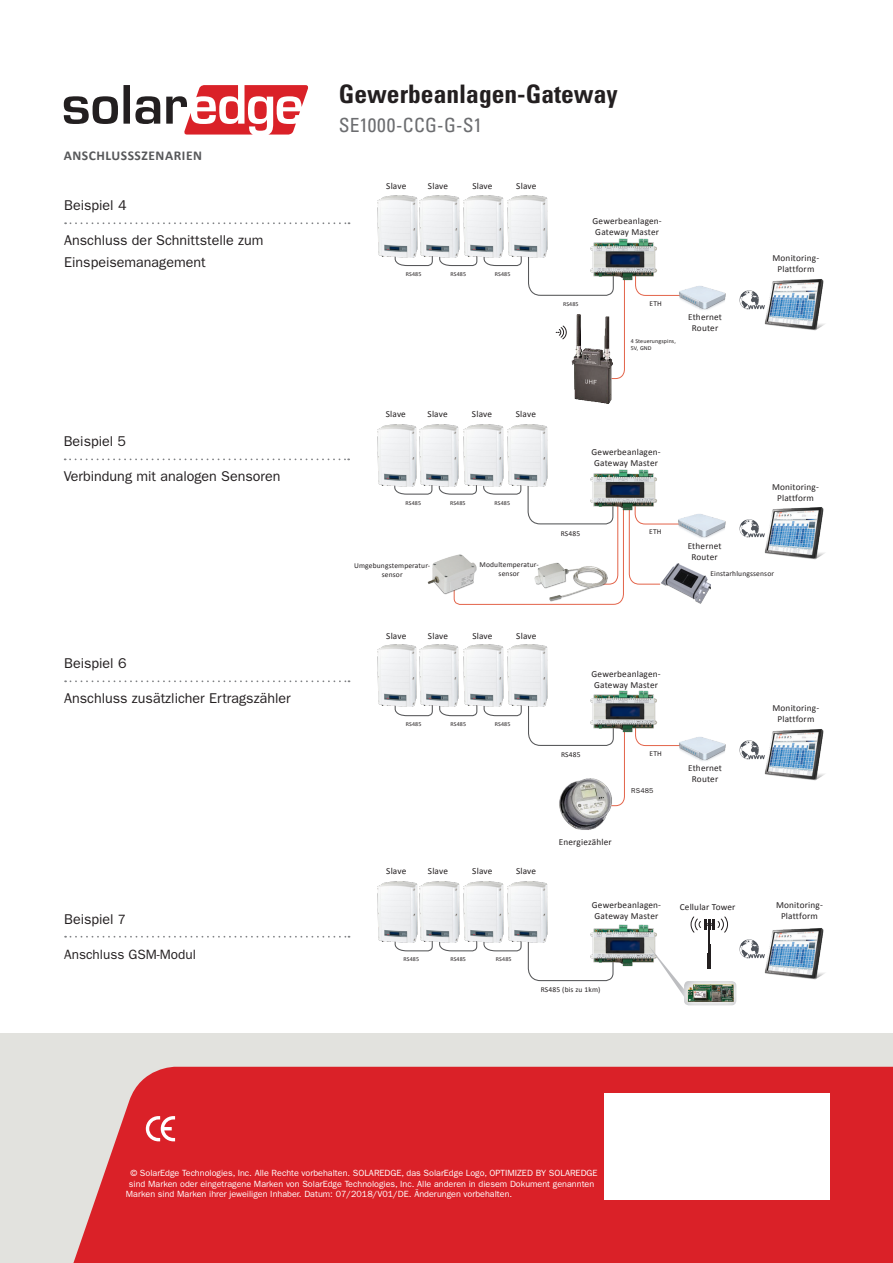
<style>
.page{position:relative;width:893px;height:1263px;background:#fff}
.page>*{position:absolute;margin:0;border:0;box-sizing:border-box;transform-origin:0 0}
.pg2_Product_Header{font:700 condensed 25.5px "Univers LT Std";color:#231f20}
.pg2_Product_Header-2{font:condensed 19.5px "Univers LT Std";letter-spacing:.01em;color:#6c6d70}
.t1{font:14.25px/21.3px "ITC Franklin Gothic Std";color:#231f20}
.pg2_Table_Rows-Heade{font:700 13.5px "Calibri";letter-spacing:.04em;color:#57585a}
.t2{font:13.5px "ITC Franklin Gothic Std";color:#231f20}
.t3{font:9.3px/11.1px "Calibri";letter-spacing:.02em;color:#231f20;text-align:center}
.pg2_Footer{font:9px/10.5px "ITC Franklin Gothic Std";color:#fff}
.t4{font:7.5px "Calibri";letter-spacing:.02em;color:#231f20}
.t5{font:7.05px "ITC Franklin Gothic Std";letter-spacing:.02em;color:#231f20}
.t6{font:6px "Calibri";letter-spacing:.02em;color:#231f20}
.s1{font-size:13.5px}
</style>
<div class="page">
<div style="left:0;top:1033px;width:893px;height:230px;background:#e2e2de"></div>
<div style="left:73px;top:1067px;width:820px;height:196px;background:#da2128"></div>
<svg style="left:64px;top:85px;width:244px;height:50px"></svg>
<div style="left:604px;top:1093px;width:225px;height:106px;background:#fff"></div>
<svg style="left:65px;top:222px;width:285px;height:2px"></svg>
<svg style="left:394px;top:258px;width:39px;height:9px"></svg>
<svg style="left:635px;top:283px;width:42px;height:13px"></svg>
<img style="left:378px;top:196px;width:39px;height:62px">
<img style="left:419px;top:196px;width:40px;height:62px">
<img style="left:464px;top:196px;width:39px;height:55px">
<img style="left:508px;top:196px;width:39px;height:55px">
<img style="left:764px;top:279px;width:61px;height:52px">
<img style="left:739px;top:290px;width:26px;height:19px">
<svg style="left:439px;top:251px;width:186px;height:128px"></svg>
<img style="left:677px;top:286px;width:49px;height:24px">
<img style="left:571px;top:314px;width:41px;height:90px">
<svg style="left:65px;top:458px;width:284px;height:2px"></svg>
<svg style="left:65px;top:680px;width:285px;height:2px"></svg>
<svg style="left:394px;top:707px;width:39px;height:10px"></svg>
<img style="left:377px;top:645px;width:40px;height:62px">
<img style="left:419px;top:645px;width:40px;height:62px">
<img style="left:463px;top:645px;width:40px;height:56px">
<img style="left:507px;top:645px;width:40px;height:56px">
<svg style="left:439px;top:701px;width:186px;height:105px"></svg>
<svg style="left:635px;top:734px;width:42px;height:12px"></svg>
<img style="left:764px;top:729px;width:61px;height:52px">
<img style="left:739px;top:740px;width:26px;height:19px">
<img style="left:677px;top:737px;width:49px;height:24px">
<img style="left:555px;top:778px;width:59px;height:52px">
<svg style="left:146px;top:1116px;width:29px;height:25px"></svg>
<svg style="left:394px;top:486px;width:283px;height:119px"></svg>
<img style="left:377px;top:424px;width:40px;height:62px">
<img style="left:419px;top:424px;width:40px;height:62px">
<img style="left:463px;top:424px;width:40px;height:62px">
<img style="left:507px;top:424px;width:40px;height:62px">
<img style="left:764px;top:507px;width:61px;height:53px">
<img style="left:739px;top:518px;width:26px;height:20px">
<img style="left:677px;top:514px;width:49px;height:24px">
<img style="left:424px;top:552px;width:57px;height:46px">
<img style="left:530px;top:561px;width:82px;height:44px">
<img style="left:660px;top:562px;width:51px;height:43px">
<img style="left:588px;top:238px;width:70px;height:45px">
<img style="left:588px;top:469px;width:72px;height:44px">
<img style="left:588px;top:690px;width:70px;height:44px">
<svg style="left:65px;top:936px;width:285px;height:1px"></svg>
<img style="left:764px;top:928px;width:61px;height:52px">
<img style="left:739px;top:939px;width:26px;height:19px">
<svg style="left:394px;top:943px;width:39px;height:9px"></svg>
<svg style="left:439px;top:943px;width:175px;height:39px"></svg>
<img style="left:378px;top:881px;width:39px;height:62px">
<img style="left:419px;top:881px;width:40px;height:62px">
<img style="left:464px;top:881px;width:39px;height:62px">
<img style="left:507px;top:881px;width:40px;height:62px">
<img style="left:588px;top:924px;width:60px;height:45px">
<svg style="left:648px;top:916px;width:80px;height:69px"></svg>
<svg style="left:676px;top:972px;width:61px;height:34px"></svg>
<img style="left:687px;top:983px;width:47px;height:20px">
<p class="pg2_Table_Rows-Heade" style="left:64px;top:147px;width:140px">ANSCHLUSSSZENARIEN</p>
<p class="t1" style="left:64px;top:195px;width:64px">Beispiel 4</p>
<p class="t1" style="left:64px;top:230px;width:201px">Anschluss der Schnittstelle zum<br>Einspeisemanagement</p>
<p class="t1" style="left:64px;top:431px;width:64px">Beispiel 5</p>
<p class="t1" style="left:64px;top:466px;width:218px">Verbindung mit analogen Sensoren</p>
<p class="t1" style="left:64px;top:653px;width:64px">Beispiel 6</p>
<p class="t1" style="left:64px;top:688px;width:228px">Anschluss zusätzlicher Ertragszähler</p>
<p class="t1" style="left:64px;top:908px;width:63px">Beispiel <span class="s1">7</span></p>
<p class="t2" style="left:64px;top:946px;width:133px">Anschluss GSM-Modul</p>
<p class="pg2_Product_Header" style="left:339px;top:79px;width:281px">Gewerbeanlagen-Gateway</p>
<p class="pg2_Product_Header-2" style="left:339px;top:113px;width:145px">SE1000-C C G G- 1S-</p>
<p class="t3" style="left:386px;top:180px;width:22px">Slave</p>
<p class="t3" style="left:428px;top:180px;width:22px">Slave</p>
<p class="t3" style="left:472px;top:180px;width:22px">Slave</p>
<p class="t3" style="left:516px;top:180px;width:22px">Slave</p>
<p class="t6" style="left:406px;top:270px;width:17px">RS485</p>
<p class="t6" style="left:450px;top:270px;width:17px">RS485</p>
<p class="t6" style="left:495px;top:270px;width:17px">RS485</p>
<p class="t3" style="left:593px;top:215px;width:71px">Gewerbeanlagen-</p>
<p class="t3" style="left:595px;top:226px;width:65px">Gateway Master</p>
<p class="t6" style="left:563px;top:300px;width:17px">RS485</p>
<p class="t4" style="left:650px;top:299px;width:14px">ETH</p>
<p class="t6" style="left:631px;top:337px;width:47px">4 Steuerungspins,</p>
<p class="t6" style="left:631px;top:344px;width:22px">, V5 GND</p>
<p class="t3" style="left:688px;top:312px;width:35px">Ethernet<br>Router</p>
<p class="t3" style="left:772px;top:252px;width:48px">Monitoring-</p>
<p class="t3" style="left:777px;top:263px;width:38px">Plattform</p>
<p class="t3" style="left:386px;top:409px;width:22px">Slave</p>
<p class="t3" style="left:428px;top:409px;width:22px">Slave</p>
<p class="t3" style="left:472px;top:409px;width:22px">Slave</p>
<p class="t3" style="left:516px;top:409px;width:22px">Slave</p>
<p class="t6" style="left:406px;top:499px;width:17px">RS485</p>
<p class="t6" style="left:450px;top:499px;width:17px">RS485</p>
<p class="t6" style="left:494px;top:499px;width:17px">RS485</p>
<p class="t4" style="left:354px;top:560px;width:78px">Umgebungstemperatur-</p>
<p class="t4" style="left:382px;top:569px;width:22px">sensor</p>
<p class="t4" style="left:479px;top:560px;width:61px">Modultemperatur-</p>
<p class="t4" style="left:499px;top:569px;width:22px">sensor</p>
<p class="t3" style="left:592px;top:446px;width:71px">Gewerbeanlagen-</p>
<p class="t3" style="left:594px;top:457px;width:65px">Gateway Master</p>
<p class="t4" style="left:561px;top:528px;width:21px">RS485</p>
<p class="t4" style="left:649px;top:527px;width:14px">ETH</p>
<p class="t3" style="left:772px;top:481px;width:48px">Monitoring-</p>
<p class="t3" style="left:688px;top:540px;width:35px">Ethernet<br>Router</p>
<p class="t3" style="left:777px;top:492px;width:38px">Plattform</p>
<p class="t4" style="left:710px;top:569px;width:65px">Einstarhlungssensor</p>
<p class="t3" style="left:386px;top:630px;width:22px">Slave</p>
<p class="t3" style="left:428px;top:630px;width:22px">Slave</p>
<p class="t3" style="left:472px;top:630px;width:22px">Slave</p>
<p class="t3" style="left:516px;top:630px;width:22px">Slave</p>
<p class="t6" style="left:406px;top:720px;width:17px">RS485</p>
<p class="t6" style="left:450px;top:720px;width:17px">RS485</p>
<p class="t6" style="left:495px;top:720px;width:17px">RS485</p>
<p class="t3" style="left:386px;top:865px;width:22px">Slave</p>
<p class="t3" style="left:428px;top:865px;width:22px">Slave</p>
<p class="t3" style="left:472px;top:865px;width:22px">Slave</p>
<p class="t3" style="left:516px;top:865px;width:22px">Slave</p>
<p class="t6" style="left:404px;top:956px;width:17px">RS485</p>
<p class="t6" style="left:450px;top:956px;width:17px">RS485</p>
<p class="t6" style="left:496px;top:956px;width:17px">RS485</p>
<p class="t3" style="left:592px;top:668px;width:71px">Gewerbeanlagen-</p>
<p class="t3" style="left:594px;top:679px;width:65px">Gateway Master</p>
<p class="t4" style="left:561px;top:750px;width:21px">RS485</p>
<p class="t4" style="left:650px;top:749px;width:14px">ETH</p>
<p class="t5" style="left:631px;top:787px;width:24px">RS485</p>
<p class="t3" style="left:559px;top:836px;width:54px">Energiezähler</p>
<p class="t3" style="left:688px;top:762px;width:35px">Ethernet<br>Router</p>
<p class="t3" style="left:772px;top:702px;width:48px">Monitoring-</p>
<p class="t3" style="left:777px;top:713px;width:38px">Plattform</p>
<p class="t3" style="left:592px;top:899px;width:71px;text-align:left">Gewerbeanlagen-<br>Gateway Master</p>
<p class="t3" style="left:781px;top:911px;width:38px">Plattform</p>
<p class="t3" style="left:776px;top:900px;width:48px">Monitoring-</p>
<p class="t3" style="left:680px;top:901px;width:57px">Cellular Tower</p>
<p class="t4" style="left:541px;top:985px;width:61px">RS485 (bis zu 1km(</p>
<p class="pg2_Footer" style="left:130px;top:1168px;width:469px">© SolarEdge Technologies, Inc. Alle Rechte vorbehalten. SOLAREDGE, das SolarEdge Logo, OPTIMIZED BY SOLAREDGE</p>
<p class="pg2_Footer" style="left:126px;top:1179px;width:470px;text-indent:3px">sind Marken oder eingetragene Marken von SolarEdge Technologies, Inc. Alle anderen in diesem Dokument genannten<br>Marken sind Marken ihrer jeweiligen Inhaber. Datum: 07/2018/V01/DE. Änderungen vorbehalten.</p>
</div>
